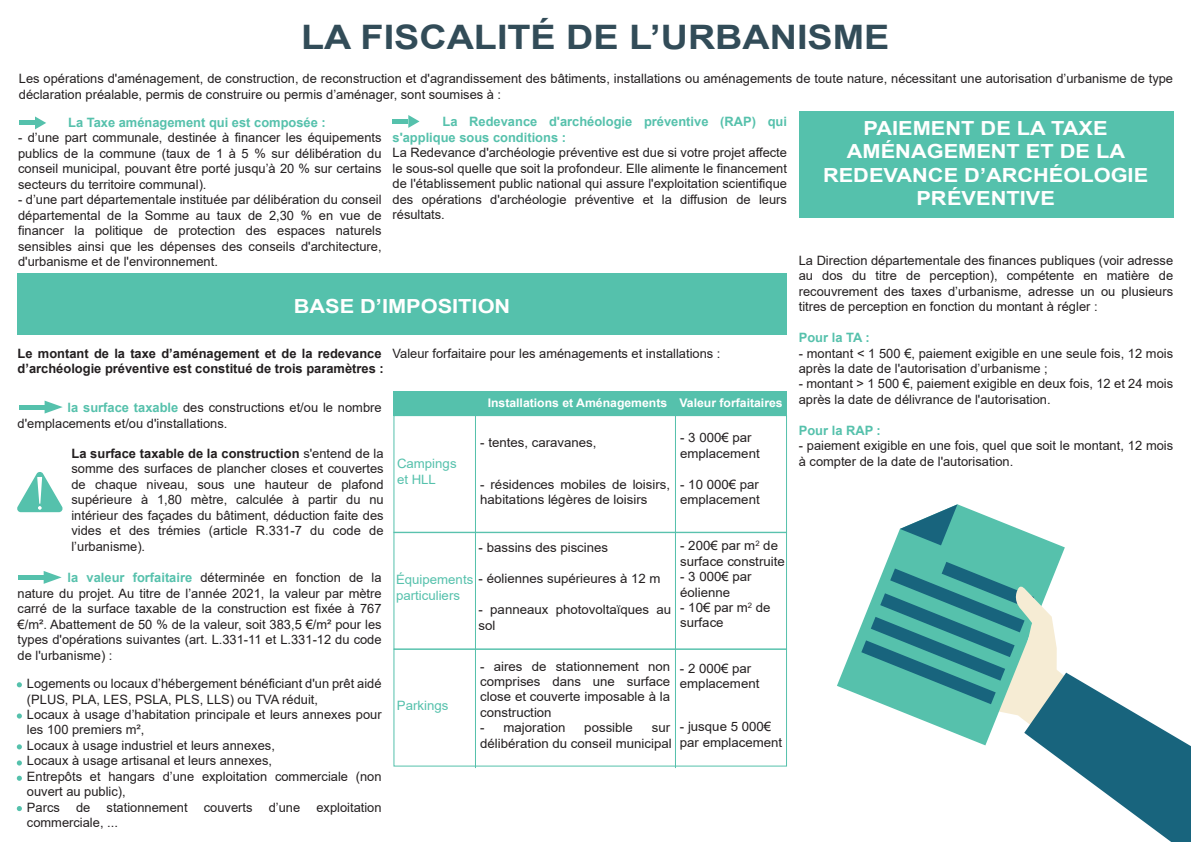
<style>
.page{position:relative;width:1191px;height:842px;background:#fff}
.page>*{position:absolute;margin:0;border:0;box-sizing:border-box;transform-origin:0 0}
.t1{font:700 33.7px "Arial";color:#324c58;scale:1.12 1}
.t2{font:700 19.4px/23.3px "Arial";color:#fff;text-align:center;scale:1.12 1}
.t3{font:12.9px/15.5px "Arial";color:#231f20}
.t4{font:700 12.9px/15.5px "Arial";color:#231f20}
.t5{font:700 12.9px "Arial";color:#56c1ac}
.t6{font:12.9px/15.5px "Arial";color:#55c1ac}
.t7{font:700 11.9px "Arial";color:#fff}
.s1{font-weight:700;color:#56c1ac}
.s2{font-weight:700}
.s3{color:#55c1ac}
</style>
<div class="page">
<div style="left:18px;top:274px;width:769px;height:61px;background:#55c1ac"></div>
<div style="left:393px;top:391px;width:394px;height:25px;background:#55c1ac"></div>
<hr style="left:475px;top:403px;width:1px;height:365px;background:#55c1ac">
<div style="left:798px;top:111px;width:375px;height:107px;background:#55c1ac"></div>
<div style="left:19px;top:120px;width:16px;height:5px;background:#55c1ac"></div>
<svg style="left:35px;top:116px;width:11px;height:13px"></svg>
<div style="left:392px;top:119px;width:16px;height:5px;background:#55c1ac"></div>
<svg style="left:408px;top:115px;width:11px;height:13px"></svg>
<div style="left:19px;top:405px;width:26px;height:5px;background:#55c1ac"></div>
<svg style="left:45px;top:401px;width:18px;height:12px"></svg>
<div style="left:18px;top:575px;width:26px;height:5px;background:#55c1ac"></div>
<svg style="left:44px;top:571px;width:18px;height:13px"></svg>
<svg style="left:17px;top:682px;width:5px;height:5px"></svg>
<svg style="left:17px;top:776px;width:5px;height:5px"></svg>
<svg style="left:17px;top:713px;width:5px;height:5px"></svg>
<svg style="left:17px;top:806px;width:5px;height:5px"></svg>
<svg style="left:17px;top:744px;width:5px;height:5px"></svg>
<svg style="left:17px;top:760px;width:5px;height:5px"></svg>
<hr style="left:675px;top:403px;width:1px;height:365px;background:#55c1ac">
<svg style="left:17px;top:472px;width:46px;height:40px"></svg>
<svg style="left:837px;top:504px;width:227px;height:192px"></svg>
<svg style="left:900px;top:504px;width:57px;height:41px"></svg>
<svg style="left:861px;top:562px;width:330px;height:280px"></svg>
<div style="left:393px;top:532px;width:394px;height:118px;border:1px solid #55c1ac"></div>
<div style="left:393px;top:415px;width:394px;height:118px;border:1px solid #55c1ac"></div>
<p class="t1" style="left:301px;top:14px;width:526px">LA FISCALITÉ DE L’URBANISME</p>
<p class="t3" style="left:19px;top:71px;width:1155px">Les opérations d'aménagement, de construction, de reconstruction et d'agrandissement des bâtiments, installations ou aménagements de toute nature, nécessitant une autorisation d’urbanisme de type déclaration préalable, permis de construire ou permis d’aménager, sont soumises à :</p>
<p class="t5" style="left:68px;top:113px;width:259px">La Taxe aménagement qui est composée :</p>
<p class="t3" style="left:18px;top:130px;width:365px;text-align:justify">- d’une part communale, destinée à financer les équipements publics de la commune (taux de 1 à 5 % sur délibération du conseil municipal, pouvant être porté jusqu’à 20 % sur certains secteurs du territoire communal).</p>
<p class="t3" style="left:18px;top:192px;width:365px;text-align:justify">- d’une part départementale instituée par délibération du conseil départemental de la Somme au taux de 2,30 % en vue de financer la politique de protection des espaces naturels sensibles ainsi que les dépenses des conseils d'architecture, d'urbanisme et de l'environnement.</p>
<p class="t3" style="left:392px;top:114px;width:396px;text-indent:50px"><span class="s1">La Redevance d'archéologie préventive (RAP) qui s'applique sous conditions :<br></span>La Redevance d'archéologie préventive est due si votre projet affecte le sous-sol quelle que soit la profondeur. Elle alimente le financement de l'établissement public national qui assure l'exploitation scientifique des opérations d'archéologie préventive et la diffusion de leurs résultats.</p>
<p class="t2" style="left:294px;top:295px;width:195px">BASE D’IMPOSITION</p>
<p class="t4" style="left:18px;top:346px;width:367px">Le montant de la taxe d’aménagement et de la redevance d’archéologie préventive est constitué de trois paramètres :</p>
<p class="t3" style="left:18px;top:400px;width:365px;text-indent:50px"><span class="s1">la surface taxable</span> des constructions et/ou le nombre d'emplacements et/ou d'installations.</p>
<p class="t3" style="left:71px;top:445px;width:314px;text-align:justify"><span class="s2">La surface taxable de la construction</span> s'entend de la somme des surfaces de plancher closes et couvertes de chaque niveau, sous une hauteur de plafond supérieure à 1,80 mètre, calculée à partir du nu intérieur des façades du bâtiment, déduction faite des vides et des trémies (article R.331-7 du code de l’urbanisme).</p>
<p class="t3" style="left:18px;top:570px;width:365px;text-align:justify;text-indent:50px"><span class="s1">la valeur forfaitaire</span> déterminée en fonction de la nature du projet. Au titre de l’année 2021, la valeur par mètre carré de la surface taxable de la construction est fixée à 767 €/m². Abattement de 50 % de la valeur, soit 383,5 €/m² pour les types d'opérations suivantes (art. L.331-11 et L.331-12 du code de l'urbanisme) :</p>
<p class="t3" style="left:27px;top:676px;width:356px">Logements ou locaux d’hébergement bénéficiant d'un prêt aidé (PLUS, PLA, LES, PSLA, PLS, LLS) ou TVA réduit,<br>Locaux à usage d’habitation principale et leurs annexes pour les 100 premiers m²,<br>Locaux à usage industriel et leurs annexes,<br>Locaux à usage artisanal et leurs annexes,<br>Entrepôts et hangars d’une exploitation commerciale (non ouvert au public),<br>Parcs</p>
<p class="t3" style="left:76px;top:799px;width:16px">de</p>
<p class="t3" style="left:107px;top:799px;width:82px">stationnement</p>
<p class="t3" style="left:204px;top:799px;width:50px">couverts</p>
<p class="t3" style="left:269px;top:799px;width:33px">d’une</p>
<p class="t3" style="left:316px;top:799px;width:67px">exploitation</p>
<p class="t3" style="left:27px;top:815px;width:92px">commerciale, ...</p>
<p class="t3" style="left:392px;top:346px;width:329px">Valeur forfaitaire pour les aménagements et installations :</p>
<p class="t7" style="left:488px;top:395px;width:296px">Installations et Aménagements Valeur forfaitaires</p>
<p class="t6" style="left:397px;top:456px;width:61px">Campings et HLL</p>
<p class="t3" style="left:480px;top:434px;width:118px">- tentes, caravanes,</p>
<p class="t3" style="left:480px;top:476px;width:191px">- résidences mobiles de loisirs, habitations légères de loisirs</p>
<p class="t3" style="left:478px;top:540px;width:131px">- bassins des piscines</p>
<p class="t3" style="left:396px;top:570px;width:266px;line-height:16.4px"><span class="s3">Équipements</span> - éoliennes supérieures à 12 m <span class="s3">particuliers</span></p>
<p class="t6" style="left:397px;top:697px;width:53px">Parkings</p>
<p class="t3" style="left:478px;top:602px;width:194px">- panneaux photovoltaïques au sol</p>
<p class="t3" style="left:480px;top:658px;width:191px;text-align:justify">- aires de stationnement non comprises dans une surface close et couverte imposable à la construction</p>
<p class="t3" style="left:480px;top:720px;width:87px">- majoration</p>
<p class="t3" style="left:584px;top:720px;width:50px">possible</p>
<p class="t3" style="left:480px;top:720px;width:193px;text-align:right">sur<br>délibération du conseil municipal</p>
<p class="t3" style="left:680px;top:430px;width:81px">- 3 000€ par emplacement</p>
<p class="t3" style="left:680px;top:476px;width:81px">- 10 000€ par emplacement</p>
<p class="t3" style="left:680px;top:538px;width:106px">- 200€ par m<sup>2</sup> de surface construite</p>
<p class="t3" style="left:680px;top:569px;width:73px">- 3 000€ par éolienne</p>
<p class="t3" style="left:680px;top:600px;width:92px">- 10€ par m<sup>2</sup> de surface</p>
<p class="t3" style="left:680px;top:661px;width:81px">- 2 000€ par emplacement</p>
<p class="t3" style="left:680px;top:719px;width:104px">- jusque 5 000€ par emplacement</p>
<p class="t2" style="left:823px;top:117px;width:292px">PAIEMENT DE LA TAXE<br>AMÉNAGEMENT ET DE LA<br>REDEVANCE D’ARCHÉOLOGIE<br>PRÉVENTIVE</p>
<p class="t3" style="left:798px;top:252px;width:376px;text-align:justify">La Direction départementale des finances publiques (voir adresse au dos du titre de perception), compétente en matière de recouvrement des taxes d’urbanisme, adresse un ou plusieurs titres de perception en fonction du montant à régler :</p>
<p class="t5" style="left:798px;top:328px;width:72px">Pour la TA :</p>
<p class="t3" style="left:798px;top:345px;width:376px">- montant &lt; 1 500 €, paiement exigible en une seule fois, 12 mois après la date de l'autorisation d’urbanisme ;</p>
<p class="t3" style="left:798px;top:376px;width:376px">- montant &gt; 1 500 €, paiement exigible en deux fois, 12 et 24 mois après la date de délivrance de l'autorisation.</p>
<p class="t5" style="left:798px;top:421px;width:84px">Pour la RAP :</p>
<p class="t3" style="left:798px;top:438px;width:376px">- paiement exigible en une fois, quel que soit le montant, 12 mois à compter de la date de l'autorisation.</p>
</div>
